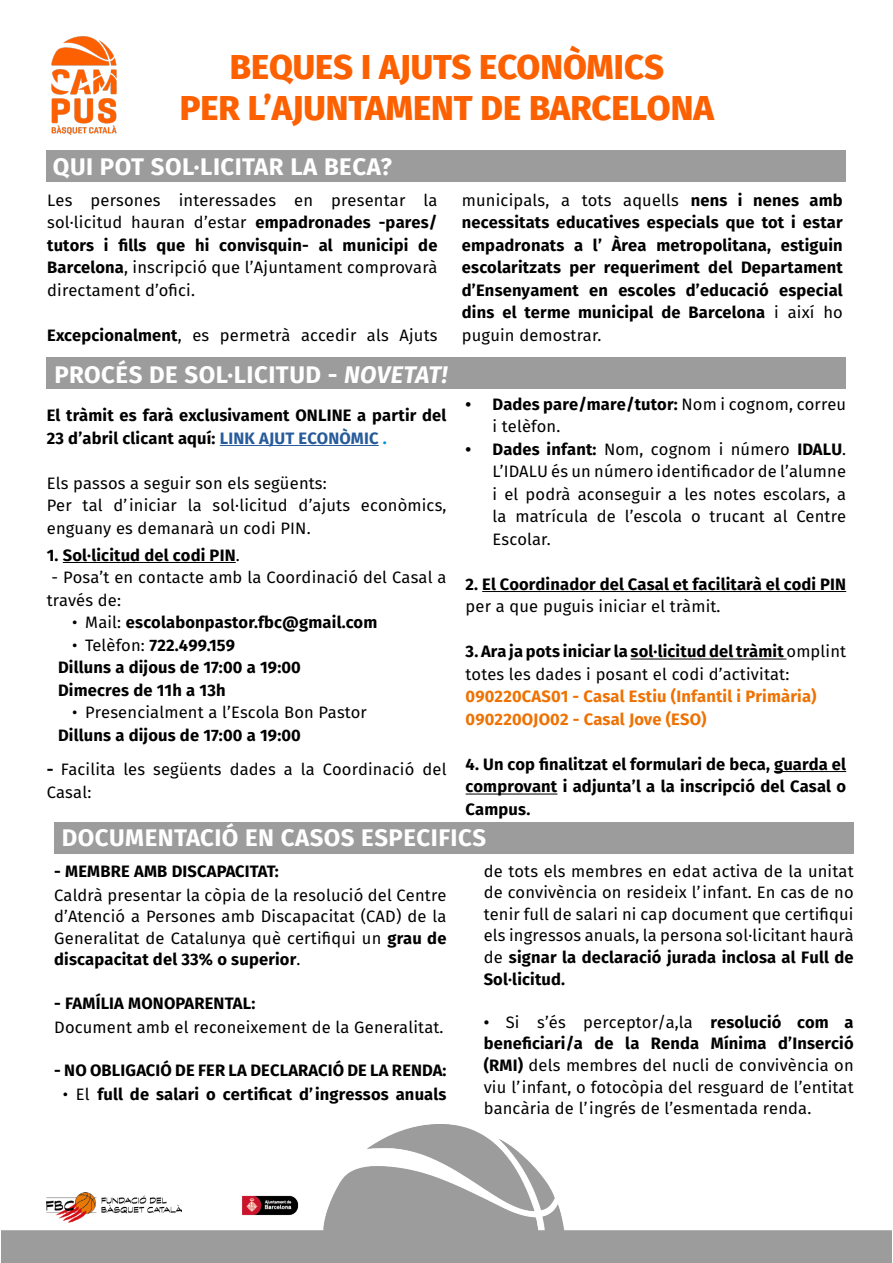
<style>
.page{position:relative;width:893px;height:1263px;background:#fff}
.page>*{position:absolute;margin:0;border:0;box-sizing:border-box;transform-origin:0 0}
.t1{font:800 34.5px/41.4px "Fira Sans";color:#fc6000;text-align:center}
.t2{font:700 24px "Fira Sans";letter-spacing:.02em;color:#fff}
.t3{font:16.5px/22.5px "Fira Sans";letter-spacing:.01em;color:#000;text-align:justify}
.t4{font:700 16.5px/22.5px "Fira Sans";letter-spacing:.01em;color:#000;text-align:justify}
.t5{font:700 16.5px/22.5px "Fira Sans";letter-spacing:.01em;color:#ee7203}
.s1{font-weight:700}
.s2{font-weight:400}
.s3{font-style:italic}
.s4{color:#275b9b}
.s5{color:#0092dc}
.s6{font-weight:500}
</style>
<div class="page">
<img style="left:51px;top:36px;width:66px;height:99px">
<img style="left:1px;top:1124px;width:891px;height:139px">
<img style="left:47px;top:1193px;width:135px;height:29px">
<div style="left:47px;top:150px;width:799px;height:32px;background:#9d9c9c"></div>
<div style="left:47px;top:357px;width:799px;height:32px;background:#9d9c9c"></div>
<hr style="left:220px;top:445px;width:159px;height:1px;background:#275b9b">
<hr style="left:63px;top:562px;width:173px;height:1px;background:#000">
<hr style="left:482px;top:591px;width:364px;height:1px;background:#000">
<hr style="left:631px;top:659px;width:155px;height:1px;background:#000">
<hr style="left:774px;top:771px;width:72px;height:1px;background:#000">
<hr style="left:466px;top:794px;width:91px;height:1px;background:#000">
<div style="left:54px;top:822px;width:800px;height:32px;background:#9d9c9c"></div>
<h1 class="t1" style="left:180px;top:43px;width:536px">BEQUES I AJUTS ECONÒMICS<br>PER L’AJUNTAMENT DE BARCELONA</h1>
<h2 class="t2" style="left:53px;top:147px;width:340px">QUI POT SOL·LICITAR LA BECA?</h2>
<p class="t3" style="left:47px;top:188px;width:392px">Les persones interessades en presentar la sol·licitud hauran d’estar <span class="s1">empadronades -pares/ tutors i fills que hi convisquin- al municipi de Barcelona</span>, inscripció que l’Ajuntament comprovarà directament d’ofici.</p>
<p class="t3" style="left:47px;top:323px;width:392px"><span class="s1">Excepcionalment</span>, es permetrà accedir als Ajuts</p>
<p class="t4" style="left:462px;top:188px;width:382px"><span class="s2">municipals, a tots aquells</span> nens i nenes amb necessitats educatives especials que tot i estar empadronats a l’ Àrea metropolitana, estiguin escolaritzats per requeriment del Departament d’Ensenyament en escoles d’educació especial dins el terme municipal de Barcelona <span class="s2">i així ho puguin demostrar.</span></p>
<h2 class="t2" style="left:54px;top:354px;width:394px">PROCÉS DE SOL·LICITUD - <span class="s3">NOVETAT!</span></h2>
<p class="t4" style="left:47px;top:403px;width:401px">El tràmit es farà exclusivament ONLINE a partir del<br>23 d’abril clicant aquí: <span class="s4">LINK AJUT ECONÒMIC</span> <span class="s5">.</span></p>
<p class="t3" style="left:47px;top:471px;width:401px;text-align:left">Els passos a seguir son els següents:<br>Per tal d’iniciar la sol·licitud d’ajuts econòmics, enguany es demanarà un codi PIN.</p>
<p class="t4" style="left:47px;top:543px;width:194px">1. Sol·licitud del codi PIN<span class="s2">.</span></p>
<p class="t3" style="left:47px;top:566px;width:401px">- Posa’t en contacte amb la Coordinació del Casal a través de:</p>
<p class="t4" style="left:72px;top:610px;width:307px"><span class="s2">• Mail:</span> escolabonpastor.fbc@gmail.com</p>
<p class="t4" style="left:58px;top:633px;width:244px;text-align:left;text-indent:14px"><span class="s2">• Telèfon:</span> 722.499.159<br>Dilluns a dijous de 17:00 a 19:00<br>Dimecres de 11h a 13h</p>
<p class="t3" style="left:72px;top:701px;width:296px">• Presencialment a l’Escola Bon Pastor</p>
<p class="t4" style="left:58px;top:723px;width:244px">Dilluns a dijous de 17:00 a 19:00</p>
<p class="t3" style="left:47px;top:758px;width:401px"><span class="s1">-</span> Facilita les següents dades a la Coordinació del<br>Casal:</p>
<p class="t3" style="left:493px;top:392px;width:355px;text-indent:-27px"><span class="s1">• Dades pare/mare/tutor:</span> Nom i cognom, correu i telèfon.</p>
<p class="t3" style="left:493px;top:437px;width:355px;text-indent:-27px"><span class="s1">• Dades infant:</span> Nom, cognom i número <span class="s1">IDALU</span>.<br>L’IDALU és un número identificador de l’alumne i el podrà aconseguir a les notes escolars, a la matrícula de l’escola o trucant al Centre Escolar.</p>
<p class="t4" style="left:466px;top:572px;width:382px">2. El Coordinador del Casal et facilitarà el codi PIN</p>
<p class="t3" style="left:466px;top:595px;width:256px">per a que puguis iniciar el tràmit.</p>
<p class="t3" style="left:466px;top:640px;width:382px"><span class="s1">3. Ara ja pots iniciar la sol·licitud del tràmit</span> omplint totes les dades i posant el codi d’activitat:</p>
<p class="t5" style="left:466px;top:684px;width:352px">090220CAS01 - Casal Estiu (Infantil i Primària)<br>090220OJO02 - Casal Jove (ESO)</p>
<p class="t4" style="left:466px;top:752px;width:382px">4. Un cop finalitzat el formulari de beca, guarda el comprovant i adjunta’l a la inscripció del Casal o Campus.</p>
<h2 class="t2" style="left:62px;top:818px;width:426px">DOCUMENTACIÓ EN CASOS ESPECIFICS</h2>
<p class="t3" style="left:484px;top:859px;width:371px;line-height:21.6px">de tots els membres en edat activa de la unitat de convivència on resideix l’infant. En cas de no tenir full de salari ni cap document que certifiqui els ingressos anuals, la persona sol·licitant haurà de <span class="s1">signar la declaració jurada inclosa al Full de Sol·licitud.</span></p>
<p class="t3" style="left:484px;top:1011px;width:371px;line-height:21.6px"><span class="s6">•</span> Si s’és perceptor/a,la <span class="s1">resolució com a beneficiari/a de la Renda Mínima d’Inserció (RMI)</span> dels membres del nucli de convivència on viu l’infant, o fotocòpia del resguard de l’entitat bancària de l’ingrés de l’esmentada renda.</p>
<p class="t4" style="left:54px;top:858px;width:226px">- MEMBRE AMB DISCAPACITAT:</p>
<p class="t3" style="left:54px;top:883px;width:394px;line-height:21.6px">Caldrà presentar la còpia de la resolució del Centre d’Atenció a Persones amb Discapacitat (CAD) de la Generalitat de Catalunya què certifiqui un <span class="s1">grau de discapacitat del 33% o superior</span>.</p>
<p class="t4" style="left:54px;top:990px;width:203px">- FAMÍLIA MONOPARENTAL:</p>
<p class="t3" style="left:54px;top:1015px;width:391px">Document amb el reconeixement de la Generalitat.</p>
<p class="t4" style="left:54px;top:1058px;width:394px">- NO OBLIGACIÓ DE FER LA DECLARACIÓ DE LA RENDA:</p>
<p class="t4" style="left:63px;top:1082px;width:385px"><span class="s2">• El</span> full de salari o certificat d’ingressos anuals</p>
</div>
